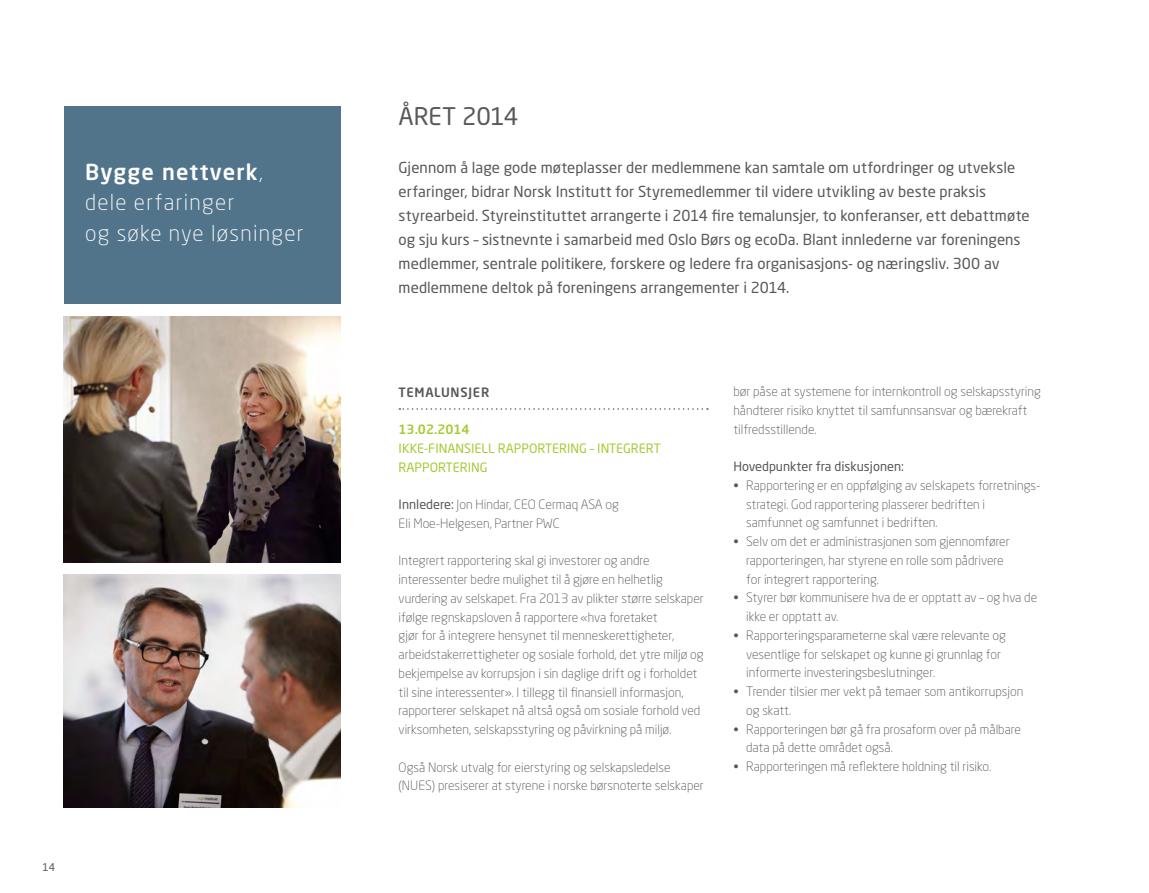
<style>
.page{position:relative;width:1149px;height:893px;background:#fff}
.page>*{position:absolute;margin:0;border:0;box-sizing:border-box;transform-origin:0 0}
.Heading_bruk{font:24px "Neo Sans Std";letter-spacing:-.015em;color:#57585a}
.brødtekst_bruk{font:300 21.75px "Neo Sans Std";letter-spacing:.06em;color:#fff}
.brødtekst_bruk-2{font:500 21.75px "Neo Sans Std";letter-spacing:.06em;color:#fff}
.Ingress_2014{font:15px/24px "Neo Sans Std";letter-spacing:.005em;color:#57585a}
.brødtekst_bruk-3{font:300 12.75px/18.8px "Neo Sans Std";color:#57585a}
.brødtekst_bruk-4{font:12.75px/18.8px "Neo Sans Std";color:#a6ca36}
.subhead_2014{font:12.75px "Neo Sans Std";color:#57585a}
.Grønn_heading{font:500 12.75px "Neo Sans Std";letter-spacing:.06em;color:#57585a}
.brødtekst_bruk-5{font:500 12.75px "Neo Sans Std";color:#a6ca36}
.t1{font:10.5px "Neo Sans Std";color:#57585a}
.s1{font-weight:300}
.s2{font-weight:400}
</style>
<div class="page">
<div style="left:64px;top:106px;width:276px;height:197px;background:#51748b"></div>
<img style="left:64px;top:575px;width:276px;height:233px">
<svg style="left:399px;top:408px;width:308px;height:2px"></svg>
<img style="left:64px;top:316px;width:276px;height:246px">
<p class="brødtekst_bruk-2" style="left:85px;top:158px;width:179px">Bygge nettverk<span class="s1">,</span></p>
<p class="brødtekst_bruk" style="left:85px;top:189px;width:151px">dele erfaringer</p>
<p class="brødtekst_bruk" style="left:85px;top:220px;width:220px">og søke nye løsninger</p>
<p class="t1" style="left:43px;top:861px;width:14px">14</p>
<p class="Heading_bruk" style="left:398px;top:101px;width:121px">ÅRET 2014</p>
<p class="Ingress_2014" style="left:398px;top:155px;width:632px">Gjennom å lage gode møteplasser der medlemmene kan samtale om utfordringer og utveksle erfaringer, bidrar Norsk Institutt for Styremedlemmer til videre utvikling av beste praksis styrearbeid. Styreinstituttet arrangerte i 2014 fire temalunsjer, to konferanser, ett debattmøte og sju kurs – sistnevnte i samarbeid med Oslo Børs og ecoDa. Blant innlederne var foreningens medlemmer, sentrale politikere, forskere og ledere fra organisasjons- og næringsliv. 300 av medlemmene deltok på foreningens arrangementer i 2014.</p>
<p class="Grønn_heading" style="left:398px;top:384px;width:92px">TEMALUNSJER</p>
<p class="brødtekst_bruk-5" style="left:398px;top:421px;width:72px">13.02.2014</p>
<p class="brødtekst_bruk-4" style="left:398px;top:439px;width:264px">IKKE-FINANSIELL RAPPORTERING – INTEGRERT<br>RAPPORTERING</p>
<p class="brødtekst_bruk-3" style="left:398px;top:495px;width:222px"><span class="s2">Innledere:</span> Jon Hindar, CEO Cermaq ASA og<br>Eli Moe-Helgesen, Partner PWC</p>
<p class="brødtekst_bruk-3" style="left:398px;top:551px;width:306px">Integrert rapportering skal gi investorer og andre interessenter bedre mulighet til å gjøre en helhetlig vurdering av selskapet. Fra 2013 av plikter større selskaper ifølge regnskapsloven å rapportere «hva foretaket<br>gjør for å integrere hensynet til menneskerettigheter, arbeidstakerrettigheter og sosiale forhold, det ytre miljø og bekjempelse av korrupsjon i sin daglige drift og i forholdet til sine interessenter». I tillegg til finansiell informasjon, rapporterer selskapet nå altså også om sosiale forhold ved virksomheten, selskapsstyring og påvirkning på miljø.</p>
<p class="brødtekst_bruk-3" style="left:398px;top:757px;width:307px">Også Norsk utvalg for eierstyring og selskapsledelse (NUES) presiserer at styrene i norske børsnoterte selskaper</p>
<p class="brødtekst_bruk-3" style="left:733px;top:382px;width:309px">bør påse at systemene for internkontroll og selskapsstyring håndterer risiko knyttet til samfunnsansvar og bærekraft tilfredsstillende.</p>
<p class="subhead_2014" style="left:733px;top:459px;width:172px">Hovedpunkter fra diskusjonen:</p>
<p class="brødtekst_bruk-3" style="left:746px;top:476px;width:294px;text-indent:-13px">• Rapportering er en oppfølging av selskapets forretnings&shy;strategi. God rapportering plasserer bedriften i samfunnet og samfunnet i bedriften.</p>
<p class="brødtekst_bruk-3" style="left:746px;top:532px;width:265px;text-indent:-13px">• Selv om det er administrasjonen som gjennomfører rapporteringen, har styrene en rolle som pådrivere for integrert rapportering.</p>
<p class="brødtekst_bruk-3" style="left:746px;top:588px;width:292px;text-indent:-13px">• Styrer bør kommunisere hva de er opptatt av – og hva de ikke er opptatt av.</p>
<p class="brødtekst_bruk-3" style="left:746px;top:626px;width:261px;text-indent:-13px">• Rapporteringsparameterne skal være relevante og vesentlige for selskapet og kunne gi grunnlag for informerte investeringsbeslutninger.</p>
<p class="brødtekst_bruk-3" style="left:746px;top:682px;width:279px;text-indent:-13px">• Trender tilsier mer vekt på temaer som antikorrupsjon og skatt.</p>
<p class="brødtekst_bruk-3" style="left:746px;top:719px;width:276px;text-indent:-13px">• Rapporteringen bør gå fra prosaform over på målbare data på dette området også.</p>
<p class="brødtekst_bruk-3" style="left:733px;top:757px;width:259px">• Rapporteringen må reflektere holdning til risiko.</p>
</div>
